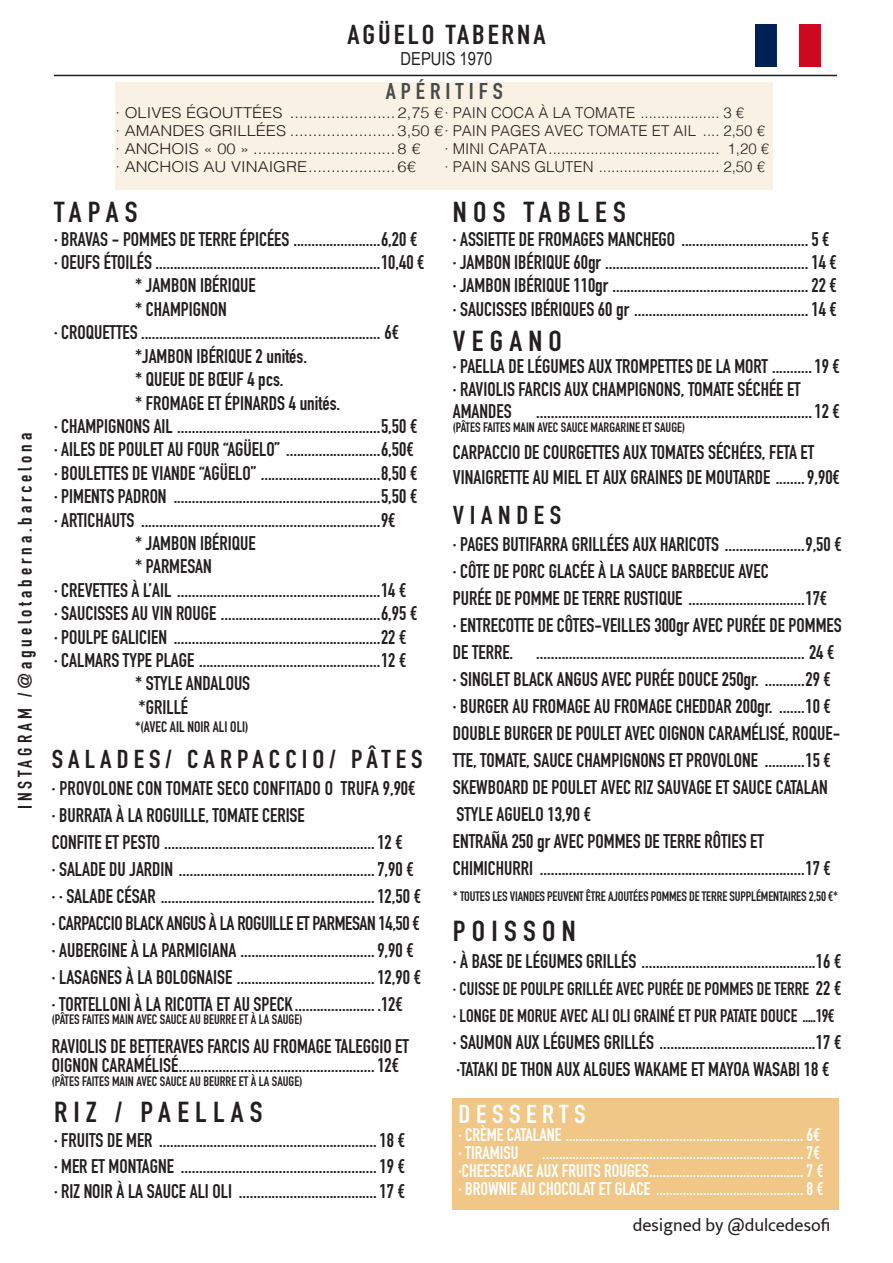
<style>
.page{position:relative;width:893px;height:1263px;background:#fff}
.page>*{position:absolute;margin:0;border:0;box-sizing:border-box;transform-origin:0 0}
.t1{font:700 28.5px "DIN Condensed";letter-spacing:.2em;color:#231f20;scale:1.1 1}
.t2{font:700 27px "DIN Condensed";letter-spacing:.1em;color:#231f20;scale:1.1 1}
.t3{font:700 25.5px "DIN Condensed";letter-spacing:.18em;color:#231f20;scale:1.1 1}
.t4{font:700 25.5px "DIN Condensed";letter-spacing:.2em;color:#fff;scale:1.1 1}
.t5{font:700 25.5px "DIN Condensed";letter-spacing:.2em;color:#231f20;scale:1.1 1}
.t6{font:700 22.5px "DIN Condensed";letter-spacing:.2em;color:#494a4b;scale:1.1 1}
.t7{font:700 19.5px/27px "DIN Condensed";color:#231f20}
.t8{font:700 19.5px "DIN Condensed";letter-spacing:.2em;color:#231f20}
.t9{font:700 18px/18px "DIN Condensed";color:#fff}
.t10{font:700 18px/27px "DIN Condensed";color:#231f20}
.t11{font:18px "Mukta Mahee";color:#231f20}
.t12{font:18px "Arial Narrow";color:#231f20}
.t13{font:300 15px/18px "Helvetica";color:#231f20;scale:1.1 1}
.t14{font:300 15px/18px "Helvetica";color:#231f20}
.t15{font:700 15px "DIN Condensed";color:#231f20}
.t16{font:700 13.5px "DIN Condensed";color:#231f20}
.s1{font-size:19.5px}
</style>
<div class="page">
<div style="left:453px;top:1098px;width:386px;height:112px;background:#f0c786"></div>
<hr style="left:54px;top:75px;width:783px;height:1px;background:#231f20">
<div style="left:116px;top:83px;width:657px;height:107px;background:#f9f2e4"></div>
<img style="left:756px;top:24px;width:64px;height:43px">
<p class="t8" style="left:18px;top:809px;width:377px;rotate:-90deg">INSTAGRAM /@aguelotaberna.barcelona</p>
<h2 class="t2" style="left:347px;top:24px;width:182px">AGÜELO TABERNA</h2>
<p class="t12" style="left:401px;top:48px;width:93px">DEPUIS 1970</p>
<p class="t6" style="left:386px;top:83px;width:108px">APÉRITIFS</p>
<p class="t13" style="left:116px;top:105px;width:592px">· OLIVES ÉGOUTTÉES .......................2,75 €· PAIN COCA À LA TOMATE ................... 3 €<br>· AMANDES GRILLÉES .......................3,50 €· PAIN PAGES AVEC TOMATE ET AIL .... 2,50 € · ANCHOIS « 00 » ...............................8 €<br>· ANCHOIS AU VINAIGRE...................6€</p>
<p class="t14" style="left:444px;top:141px;width:326px">· MINI CAPATA......................................... 1,20 € · PAIN SANS GLUTEN ............................. 2,50 €</p>
<h1 class="t1" style="left:54px;top:202px;width:78px">TAPAS</h1>
<p class="t7" style="left:54px;top:228px;width:365px">· BRAVAS - POMMES DE TERRE ÉPICÉES ........................6,20 €</p>
<p class="t7" style="left:54px;top:251px;width:372px">· OEUFS ÉTOILÉS ..............................................................10,40 €</p>
<p class="t7" style="left:135px;top:275px;width:122px">* JAMBON IBÉRIQUE</p>
<p class="t7" style="left:135px;top:298px;width:93px">* CHAMPIGNON</p>
<p class="t7" style="left:54px;top:322px;width:347px">· CROQUETTES .................................................................. 6€</p>
<p class="t7" style="left:135px;top:345px;width:173px">*JAMBON IBÉRIQUE 2 unités.</p>
<p class="t7" style="left:135px;top:368px;width:150px">* QUEUE DE BŒUF 4 pcs.</p>
<p class="t7" style="left:135px;top:392px;width:207px">* FROMAGE ET ÉPINARDS 4 unités.</p>
<p class="t7" style="left:54px;top:415px;width:365px">· CHAMPIGNONS AIL ........................................................5,50 €</p>
<p class="t7" style="left:54px;top:439px;width:361px">· AILES DE POULET AU FOUR “AGÜELO” ..........................6,50€</p>
<p class="t7" style="left:54px;top:462px;width:365px">· BOULETTES DE VIANDE “AGÜELO” .................................8,50 €</p>
<p class="t7" style="left:54px;top:485px;width:365px">· PIMENTS PADRON .........................................................5,50 €</p>
<p class="t7" style="left:54px;top:509px;width:343px">· ARTICHAUTS ..................................................................9€</p>
<p class="t7" style="left:135px;top:532px;width:122px">* JAMBON IBÉRIQUE</p>
<p class="t7" style="left:135px;top:556px;width:78px">* PARMESAN</p>
<p class="t7" style="left:54px;top:579px;width:354px">· CREVETTES À L’AIL ........................................................14 €</p>
<p class="t7" style="left:54px;top:602px;width:365px">· SAUCISSES AU VIN ROUGE ............................................6,95 €</p>
<p class="t7" style="left:54px;top:626px;width:354px">· POULPE GALICIEN .........................................................22 €</p>
<p class="t7" style="left:54px;top:649px;width:354px">· CALMARS TYPE PLAGE ..................................................12 €</p>
<p class="t7" style="left:135px;top:673px;width:117px">* STYLE ANDALOUS</p>
<p class="t7" style="left:139px;top:696px;width:51px">*GRILLÉ</p>
<p class="t15" style="left:135px;top:721px;width:115px">*(AVEC AIL NOIR ALI OLI)</p>
<h3 class="t3" style="left:52px;top:750px;width:339px">SALADES/ CARPACCIO/ PÂTES</h3>
<p class="t7" style="left:52px;top:777px;width:371px">· PROVOLONE CON TOMATE SECO CONFITADO O TRUFA 9,90€ · BURRATA À LA ROGUILLE, TOMATE CERISE<br>CONFITE ET PESTO ..........................................................12 €<br>· SALADE DU JARDIN ......................................................7,90 € · · SALADE CÉSAR ...........................................................12,50 € · CARPACCIO BLACK ANGUS À LA ROGUILLE ET PARMESAN 14,50 € · AUBERGINE À LA PARMIGIANA .....................................9,90 € · LASAGNES À LA BOLOGNAISE ......................................12,90 € · TORTELLONI À LA RICOTTA ET AU SPECK...................... .12€</p>
<p class="t16" style="left:52px;top:1015px;width:252px">(PÂTES FAITES MAIN AVEC SAUCE AU BEURRE ET À LA SAUGE)</p>
<p class="t7" style="left:52px;top:1039px;width:359px;line-height:19.5px">RAVIOLIS DE BETTERAVES FARCIS AU FROMAGE TALEGGIO ET<br>OIGNON CARAMÉLISÉ......................................................12€</p>
<p class="t16" style="left:52px;top:1076px;width:252px">(PÂTES FAITES MAIN AVEC SAUCE AU BEURRE ET À LA SAUGE)</p>
<h1 class="t1" style="left:54px;top:1101px;width:191px">RIZ / PAELLAS</h1>
<p class="t7" style="left:54px;top:1130px;width:352px;line-height:25.5px;text-align:justify">· FRUITS DE MER ............................................................18 € · MER ET MONTAGNE ......................................................19 € · RIZ NOIR À LA SAUCE ALI OLI ......................................17 €</p>
<h1 class="t1" style="left:453px;top:202px;width:159px">NOS TABLES</h1>
<p class="t7" style="left:453px;top:230px;width:385px;line-height:23.4px">· ASSIETTE DE FROMAGES MANCHEGO ................................... 5 € · JAMBON IBÉRIQUE 60gr ........................................................ 14 € · JAMBON IBÉRIQUE 110gr ...................................................... 22 € · SAUCISSES IBÉRIQUES 60 gr ................................................ 14 €</p>
<h1 class="t1" style="left:453px;top:331px;width:101px">VEGANO</h1>
<p class="t7" style="left:453px;top:358px;width:389px;line-height:22.5px">· PAELLA DE LÉGUMES AUX TROMPETTES DE LA MORT ...........19 € · RAVIOLIS FARCIS AUX CHAMPIGNONS, TOMATE SÉCHÉE ET<br>AMANDES</p>
<p class="t7" style="left:536px;top:401px;width:305px">............................................................................12 €</p>
<p class="t16" style="left:453px;top:422px;width:234px">(PÂTES FAITES MAIN AVEC SAUCE MARGARINE ET SAUGE)</p>
<p class="t7" style="left:453px;top:442px;width:389px;line-height:25.5px">CARPACCIO DE COURGETTES AUX TOMATES SÉCHÉES, FETA ET<br>VINAIGRETTE AU MIEL ET AUX GRAINES DE MOUTARDE ........9,90€</p>
<h3 class="t5" style="left:453px;top:506px;width:100px">VIANDES</h3>
<p class="t7" style="left:453px;top:534px;width:390px">· PAGES BUTIFARRA GRILLÉES AUX HARICOTS ......................9,50 € · CÔTE DE PORC GLACÉE À LA SAUCE BARBECUE AVEC<br>PURÉE DE POMME DE TERRE RUSTIQUE ................................17€<br>· ENTRECOTTE DE CÔTES-VEILLES 300gr AVEC PURÉE DE POMMES DE TERRE. .......................................................................... 24 € · SINGLET BLACK ANGUS AVEC PURÉE DOUCE 250gr. ...........29 €<br>· BURGER AU FROMAGE AU FROMAGE CHEDDAR 200gr. .......10 € DOUBLE BURGER DE POULET AVEC OIGNON CARAMÉLISÉ, ROQUE-TTE, TOMATE, SAUCE CHAMPIGNONS ET PROVOLONE ...........15 € SKEWBOARD DE POULET AVEC RIZ SAUVAGE ET SAUCE CATALAN STYLE AGUELO 13,90 €<br>ENTRAÑA 250 gr AVEC POMMES DE TERRE RÔTIES ET CHIMICHURRI .........................................................................17 €</p>
<p class="t16" style="left:453px;top:891px;width:387px">* TOUTES LES VIANDES PEUVENT ÊTRE AJOUTÉES POMMES DE TERRE SUPPLÉMENTAIRES 2,50 €*</p>
<h1 class="t1" style="left:453px;top:921px;width:113px">POISSON</h1>
<p class="t7" style="left:453px;top:951px;width:390px">· À BASE DE LÉGUMES GRILLÉS ................................................16 €</p>
<p class="t10" style="left:453px;top:978px;width:390px">· CUISSE DE POULPE GRILLÉE AVEC PURÉE DE POMMES DE TERRE <span class="s1">22 € </span>· LONGE DE MORUE AVEC ALI OLI GRAINÉ ET PUR PATATE DOUCE .....19€</p>
<p class="t7" style="left:453px;top:1032px;width:390px">· SAUMON AUX LÉGUMES GRILLÉS ...........................................17 € ·TATAKI DE THON AUX ALGUES WAKAME ET MAYOA WASABI 18 €</p>
<h3 class="t4" style="left:459px;top:1105px;width:117px">DESSERTS</h3>
<p class="t9" style="left:459px;top:1128px;width:363px">· CRÈME CATALANE ....................................................................... 6€ · TIRAMISU</p>
<p class="t9" style="left:459px;top:1146px;width:366px;text-indent:84px">.............................................................................. 7€ ·CHEESECAKE AUX FRUITS ROUGES.............................................. 7 € · BROWNIE AU CHOCOLAT ET GLACE ............................................ 8 €</p>
<p class="t11" style="left:633px;top:1214px;width:199px">designed by @dulcedesofi</p>
</div>
